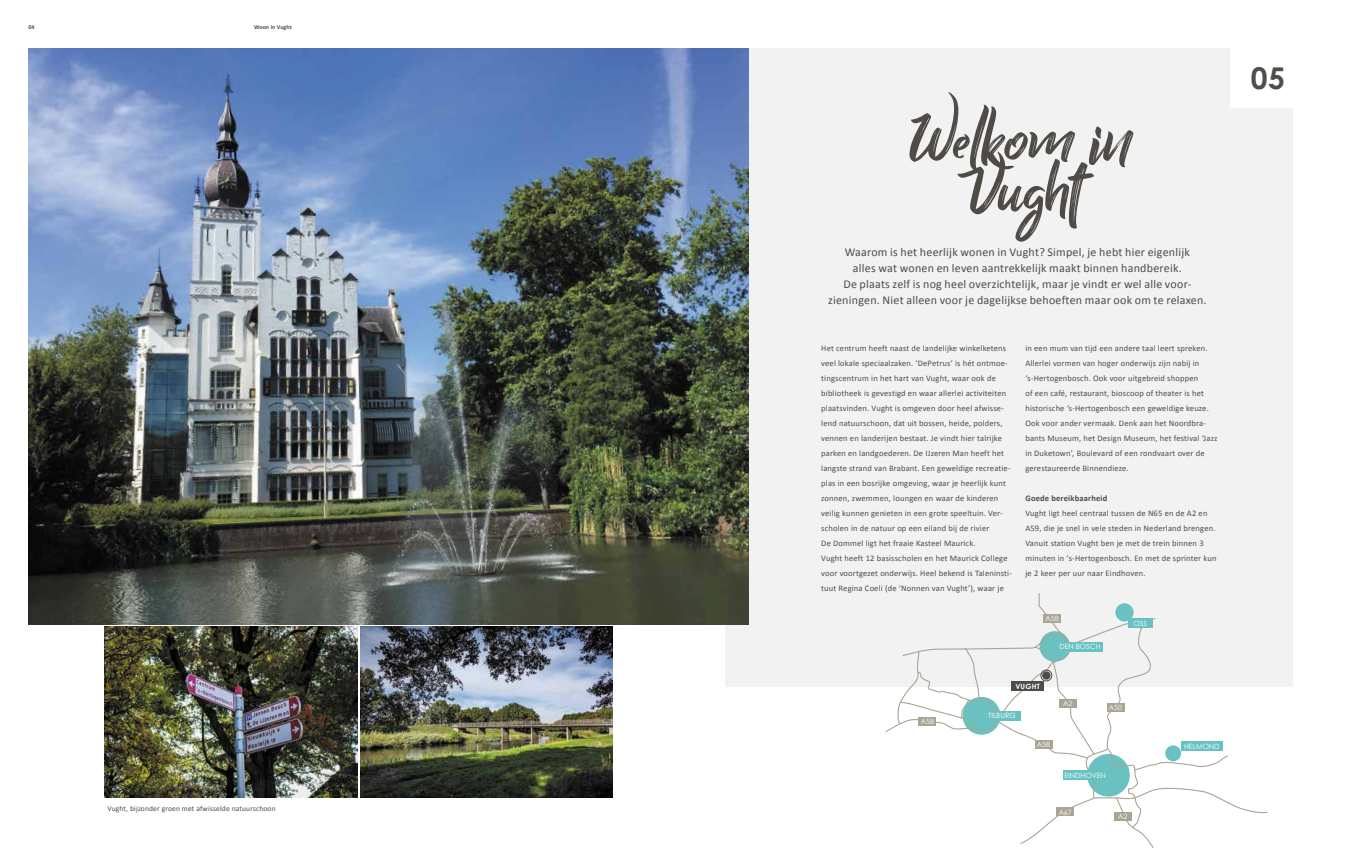
<style>
.page{position:relative;width:1361px;height:851px;background:#fff}
.page>*{position:absolute;margin:0;border:0;box-sizing:border-box;transform-origin:0 0}
.t1{font:76px "Billy Ohio";color:#4f4b47}
.t2{font:700 30px "Century Gothic";color:#514d49}
.t3{font:12px/15.9px "Calibri";letter-spacing:.02em;color:#4f4b47;text-align:center}
.t4{font:8.5px/15px "Calibri";letter-spacing:.02em;color:#4f4b47}
.t5{font:700 8.5px "Calibri";letter-spacing:.02em;color:#4f4b47}
.t6{font:7.5px "Calibri";letter-spacing:.02em;color:#4f4b47}
.t7{font:7.2px "Century Gothic";color:#fff}
.t8{font:700 7.2px "Century Gothic";letter-spacing:.03em;color:#fff}
.t9{font:700 6px "Calibri";letter-spacing:.01em;color:#514d49}
</style>
<div class="page">
<div style="left:726px;top:48px;width:567px;height:638px;background:#f2f2f2"></div>
<img style="left:28px;top:48px;width:720px;height:576px">
<img style="left:360px;top:626px;width:252px;height:171px">
<svg style="left:885px;top:593px;width:383px;height:255px"></svg>
<div style="left:1042px;top:671px;width:8px;height:8px;background:#4f4b47;border-radius:50%"></div>
<div style="left:1040px;top:669px;width:12px;height:12px;border:1px solid #4f4b47;border-radius:50%"></div>
<div style="left:1057px;top:641px;width:46px;height:10px;background:#69c2c1"></div>
<div style="left:1063px;top:770px;width:44px;height:9px;background:#69c2c1"></div>
<div style="left:1128px;top:618px;width:24px;height:9px;background:#69c2c1"></div>
<div style="left:1181px;top:741px;width:41px;height:10px;background:#69c2c1"></div>
<div style="left:983px;top:711px;width:37px;height:9px;background:#69c2c1"></div>
<div style="left:1043px;top:614px;width:17px;height:9px;background:#a8a594"></div>
<div style="left:1114px;top:811px;width:17px;height:9px;background:#a8a594"></div>
<div style="left:1059px;top:699px;width:17px;height:8px;background:#a8a594"></div>
<div style="left:919px;top:717px;width:17px;height:8px;background:#a8a594"></div>
<div style="left:1035px;top:739px;width:17px;height:9px;background:#a8a594"></div>
<div style="left:1057px;top:807px;width:17px;height:9px;background:#a8a594"></div>
<div style="left:1107px;top:703px;width:17px;height:8px;background:#a8a594"></div>
<div style="left:1011px;top:681px;width:32px;height:9px;background:#4f4b47"></div>
<img style="left:105px;top:626px;width:252px;height:171px">
<div style="left:1230px;top:32px;width:75px;height:76px;background:#fff"></div>
<p class="t9" style="left:28px;top:23px;width:8px">04</p>
<p class="t9" style="left:254px;top:23px;width:39px">Woon in Vught</p>
<p class="t6" style="left:108px;top:804px;width:170px">Vught, bijzonder groen met afwisselde natuurschoon</p>
<h1 class="t1" style="left:907px;top:92px;width:226px">Welkom in</h1>
<h1 class="t1" style="left:957px;top:143px;width:127px">Vught</h1>
<p class="t3" style="left:828px;top:243px;width:380px">Waarom is het heerlijk wonen in Vught? Simpel, je hebt hier eigenlijk<br>alles wat wonen en leven aantrekkelijk maakt binnen handbereik.<br>De plaats zelf is nog heel overzichtelijk, maar je vindt er wel alle voor&shy;zieningen. Niet alleen voor je dagelijkse behoeften maar ook om te relaxen.</p>
<p class="t4" style="left:821px;top:340px;width:192px">Het centrum heeft naast de landelijke winkelketens veel lokale speciaalzaken. ‘DePetrus’ is hét ontmoe&shy;tingscentrum in het hart van Vught, waar ook de bibliotheek is gevestigd en waar allerlei activiteiten plaatsvinden. Vught is omgeven door heel afwisse&shy;lend natuurschoon, dat uit bossen, heide, polders, vennen en landerijen bestaat. Je vindt hier talrijke parken en landgoederen. De IJzeren Man heeft het langste strand van Brabant. Een geweldige recreatie&shy;plas in een bosrijke omgeving, waar je heerlijk kunt zonnen, zwemmen, loungen en waar de kinderen veilig kunnen genieten in een grote speeltuin. Ver&shy;scholen in de natuur op een eiland bij de rivier<br>De Dommel ligt het fraaie Kasteel Maurick.<br>Vught heeft 12 basisscholen en het Maurick College voor voortgezet onderwijs. Heel bekend is Taleninsti&shy;tuut Regina Coeli (de ‘Nonnen van Vught’), waar je</p>
<p class="t4" style="left:1025px;top:340px;width:194px">in een mum van tijd een andere taal leert spreken.<br>Allerlei vormen van hoger onderwijs zijn nabij in ‘s-Hertogenbosch. Ook voor uitgebreid shoppen<br>of een café, restaurant, bioscoop of theater is het historische ‘s-Hertogenbosch een geweldige keuze.<br>Ook voor ander vermaak. Denk aan het Noordbra&shy;bants Museum, het Design Museum, het festival ‘Jazz in Duketown’, Boulevard of een rondvaart over de gerestaureerde Binnendieze.</p>
<p class="t5" style="left:1025px;top:493px;width:83px">Goede bereikbaarheid</p>
<p class="t4" style="left:1025px;top:505px;width:192px">Vught ligt heel centraal tussen de N65 en de A2 en A59, die je snel in vele steden in Nederland brengen.<br>Vanuit station Vught ben je met de trein binnen 3 minuten in ‘s-Hertogenbosch. En met de sprinter kun je 2 keer per uur naar Eindhoven.</p>
<p class="t7" style="left:920px;top:717px;width:15px">A58</p>
<p class="t7" style="left:1045px;top:614px;width:15px">A58</p>
<p class="t7" style="left:1059px;top:642px;width:43px">DEN BOSCH</p>
<p class="t7" style="left:1133px;top:618px;width:15px">OSS</p>
<p class="t8" style="left:1015px;top:681px;width:26px">VUGHT</p>
<p class="t7" style="left:988px;top:711px;width:29px">TILBURG</p>
<p class="t7" style="left:1037px;top:739px;width:15px">A58</p>
<p class="t7" style="left:1063px;top:699px;width:11px">A2</p>
<p class="t7" style="left:1109px;top:703px;width:15px">A50</p>
<p class="t7" style="left:1064px;top:770px;width:43px">EINDHOVEN</p>
<p class="t7" style="left:1058px;top:807px;width:15px">A67</p>
<p class="t7" style="left:1118px;top:811px;width:11px">A2</p>
<p class="t7" style="left:1184px;top:742px;width:37px">HELMOND</p>
<h2 class="t2" style="left:1251px;top:59px;width:35px">05</h2>
</div>
